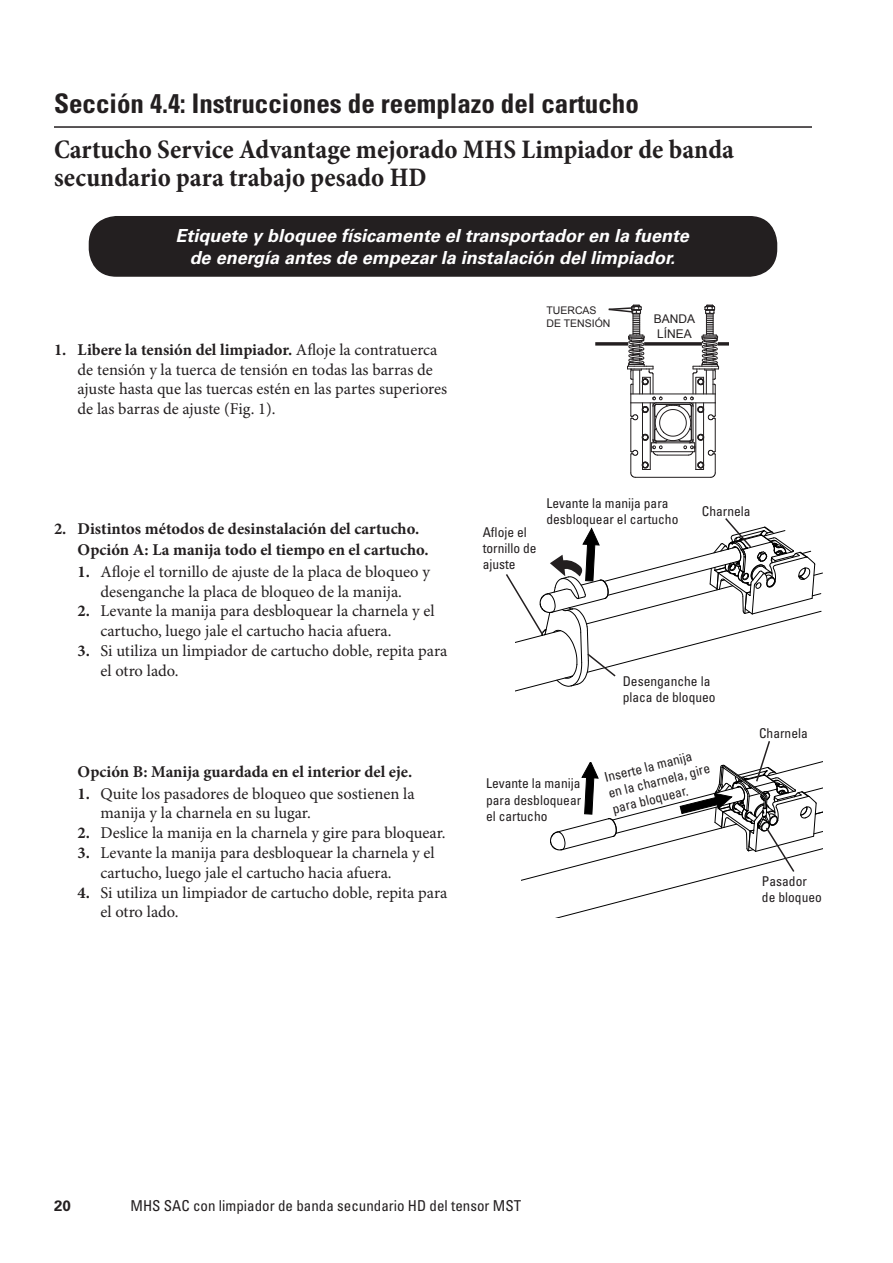
<style>
.page{position:relative;width:893px;height:1263px;background:#fff}
.page>*{position:absolute;margin:0;border:0;box-sizing:border-box;transform-origin:0 0}
.t1{font:700 condensed 27px/28.5px "Minion Pro";color:#231f20}
.t2{font:700 condensed 27px "Univers LT Std";color:#231f20}
.t3{font:italic 700 18px/21.6px "Univers LT Std";color:#fff;text-align:center}
.t4{font:16.5px/19.8px "Minion Pro";color:#231f20}
.t5{font:700 16.5px/21.6px "Minion Pro";color:#231f20}
.t6{font:condensed 15px "Univers LT Std";color:#231f20}
.t7{font:700 15px "Univers LT Std";color:#231f20}
.t8{font:condensed 13.5px/16.2px "Univers LT Std";color:#231f20}
.t9{font:12px/14.4px "Arial";color:#231f20}
.t10{font:10.5px/12.6px "Arial";color:#231f20}
.s1{font-weight:700}
</style>
<div class="page">
<hr style="left:54px;top:126px;width:758px;height:2px;background:#231f20">
<div style="left:89px;top:217px;width:687px;height:59px;background:#231f20;border-radius:27px"></div>
<div style="left:89px;top:216px;width:688px;height:61px;border:2px solid #231f20;border-radius:27px"></div>
<svg style="left:521px;top:741px;width:302px;height:164px"></svg>
<svg style="left:595px;top:342px;width:12px;height:4px"></svg>
<svg style="left:607px;top:304px;width:121px;height:174px"></svg>
<div style="left:720px;top:356px;width:13px;height:16px;background:#fff"></div>
<svg style="left:506px;top:518px;width:317px;height:174px"></svg>
<h1 class="t2" style="left:54px;top:86px;width:586px">Sección 4.4: Instrucciones de reemplazo del cartucho</h1>
<h1 class="t1" style="left:54px;top:135px;width:681px">Cartucho Service Advantage mejorado MHS Limpiador de banda secundario para trabajo pesado HD</h1>
<p class="t3" style="left:176px;top:225px;width:515px">Etiquete y bloquee físicamente el transportador en la fuente de energía antes de empezar la instalación del limpiador.</p>
<p class="t4" style="left:78px;top:340px;width:371px;text-indent:-24px"><span class="s1">1. Libere la tensión del limpiador.</span> Afloje la contratuerca de tensión y la tuerca de tensión en todas las barras de ajuste hasta que las tuercas estén en las partes superiores de las barras de ajuste (Fig. 1).</p>
<p class="t10" style="left:546px;top:304px;width:65px">TUERCAS<br>DE TENSIÓN</p>
<p class="t9" style="left:654px;top:312px;width:43px">BANDA<br>LÍNEA</p>
<p class="t5" style="left:78px;top:518px;width:353px;text-indent:-24px">2. Distintos métodos de desinstalación del cartucho.<br>Opción A: La manija todo el tiempo en el cartucho.</p>
<p class="t4" style="left:78px;top:562px;width:354px;text-align:center"><span class="s1">1.</span> Afloje el tornillo de ajuste de la placa de bloqueo y desenganche la placa de bloqueo de la manija.</p>
<p class="t4" style="left:100px;top:602px;width:336px;text-indent:-23px"><span class="s1">2.</span> Levante la manija para desbloquear la charnela y el cartucho, luego jale el cartucho hacia afuera.</p>
<p class="t4" style="left:100px;top:641px;width:348px;text-indent:-23px"><span class="s1">3.</span> Si utiliza un limpiador de cartucho doble, repita para el otro lado.</p>
<p class="t5" style="left:78px;top:761px;width:336px">Opción B: Manija guardada en el interior del eje.</p>
<p class="t4" style="left:100px;top:784px;width:316px;text-indent:-23px"><span class="s1">1.</span> Quite los pasadores de bloqueo que sostienen la manija y la charnela en su lugar.</p>
<p class="t4" style="left:78px;top:824px;width:369px"><span class="s1">2.</span> Deslice la manija en la charnela y gire para bloquear.</p>
<p class="t4" style="left:100px;top:843px;width:336px;text-indent:-23px"><span class="s1">3.</span> Levante la manija para desbloquear la charnela y el cartucho, luego jale el cartucho hacia afuera.</p>
<p class="t4" style="left:100px;top:883px;width:348px;text-indent:-23px"><span class="s1">4.</span> Si utiliza un limpiador de cartucho doble, repita para el otro lado.</p>
<p class="t8" style="left:483px;top:524px;width:55px">Afloje el tornillo de ajuste</p>
<p class="t8" style="left:546px;top:494px;width:133px">Levante la manija para desbloquear el cartucho</p>
<p class="t8" style="left:702px;top:503px;width:50px">Charnela</p>
<p class="t8" style="left:486px;top:775px;width:97px;text-align:justify">Levante la manija para desbloquear el cartucho</p>
<p class="t8" style="left:623px;top:673px;width:94px">Desenganche la placa de bloqueo</p>
<p class="t8" style="left:603px;top:769px;width:106px;rotate:-14deg">Inserte la manija en la charnela, gire para bloquear.</p>
<p class="t8" style="left:759px;top:724px;width:50px">Charnela</p>
<p class="t8" style="left:762px;top:872px;width:61px">Pasador de bloqueo</p>
<p class="t7" style="left:54px;top:1197px;width:18px">20</p>
<p class="t6" style="left:130px;top:1196px;width:392px">MHS SAC con limpiador de banda secundario HD del tensor MST</p>
</div>
